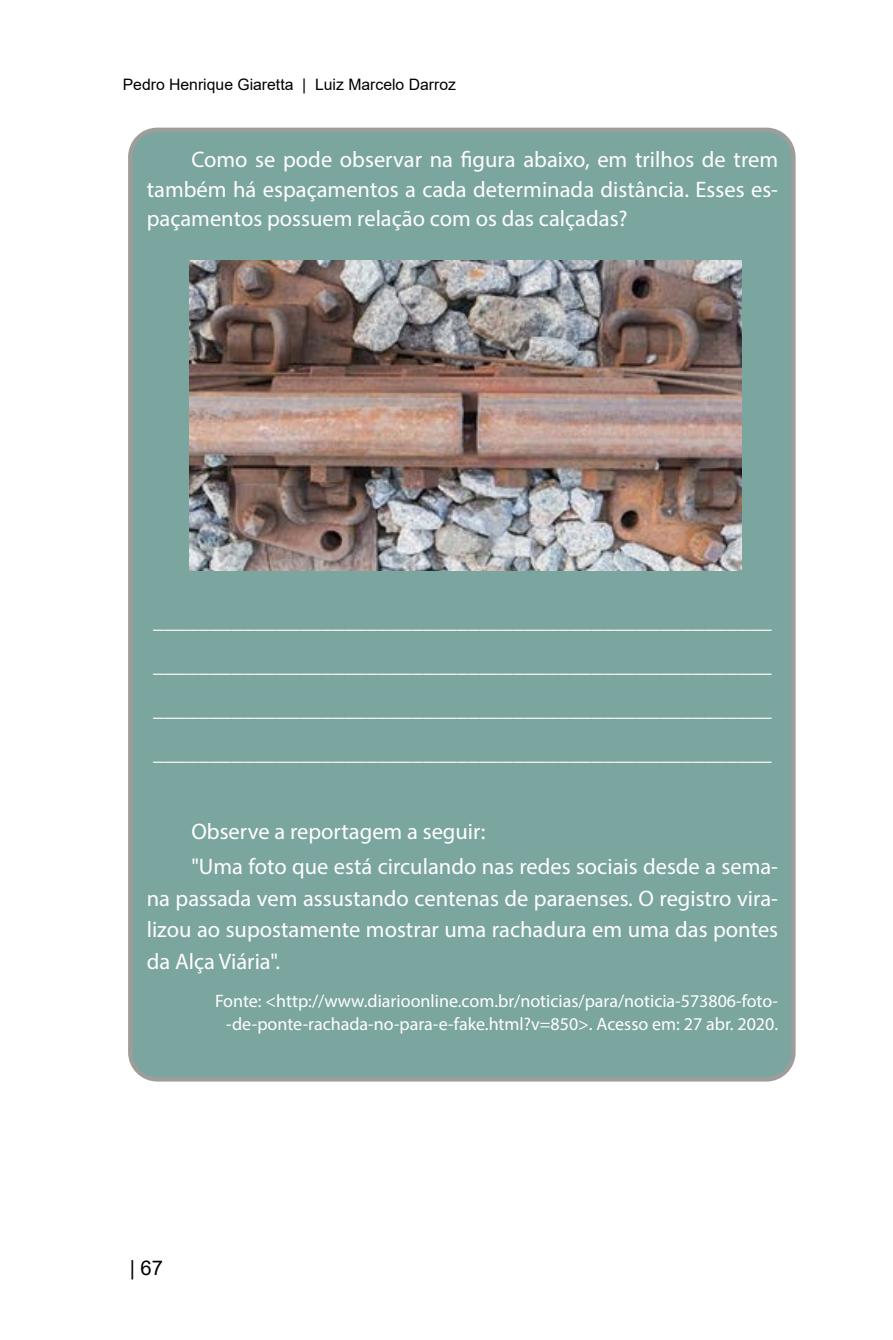
<style>
.page{position:relative;width:893px;height:1340px;background:#fff}
.page>*{position:absolute;margin:0;border:0;box-sizing:border-box;transform-origin:0 0}
.t1{font:22.5px/44.3px "Myriad Pro";color:#fff;text-align:justify}
.t2{font:20.25px "Arial";color:#000}
.t3{font:18px/22.5px "Myriad Pro";color:#fff;text-align:right}
.t4{font:15.75px "Arial";color:#000}
</style>
<div class="page">
<div style="left:130px;top:130px;width:663px;height:949px;background:#7ba59f;border-radius:27px"></div>
<div style="left:128px;top:128px;width:668px;height:953px;border:4px solid #9d9d9c;border-radius:27px"></div>
<img style="left:190px;top:260px;width:551px;height:310px">
<p class="t4" style="left:123px;top:74px;width:335px">Pedro Henrique Giaretta | Luiz Marcelo Darroz</p>
<p class="t1" style="left:147px;top:145px;width:633px;line-height:29.2px;text-indent:45px">Como se pode observar na figura abaixo, em trilhos de trem também há espaçamentos a cada determinada distância. Esses es&shy;paçamentos possuem relação com os das calçadas?</p>
<p class="t1" style="left:153px;top:597px;width:620px">_______________________________________________________ _______________________________________________________ _______________________________________________________ _______________________________________________________</p>
<p class="t1" style="left:191px;top:814px;width:588px;line-height:34.6px">Observe a reportagem a seguir:<br>"Uma foto que está circulando nas redes sociais desde a sema-</p>
<p class="t1" style="left:147px;top:882px;width:633px;line-height:31.5px">na passada vem assustando centenas de paraenses. O registro vira&shy;lizou ao supostamente mostrar uma rachadura em uma das pontes da Alça Viária".</p>
<p class="t3" style="left:215px;top:989px;width:565px">Fonte: &lt;http://www.diarioonline.com.br/noticias/para/noticia-573806-foto--de-ponte-rachada-no-para-e-fake.html?v=850&gt;. Acesso em: 27 abr. 2020.</p>
<p class="t2" style="left:130px;top:1253px;width:35px">| 67</p>
</div>
